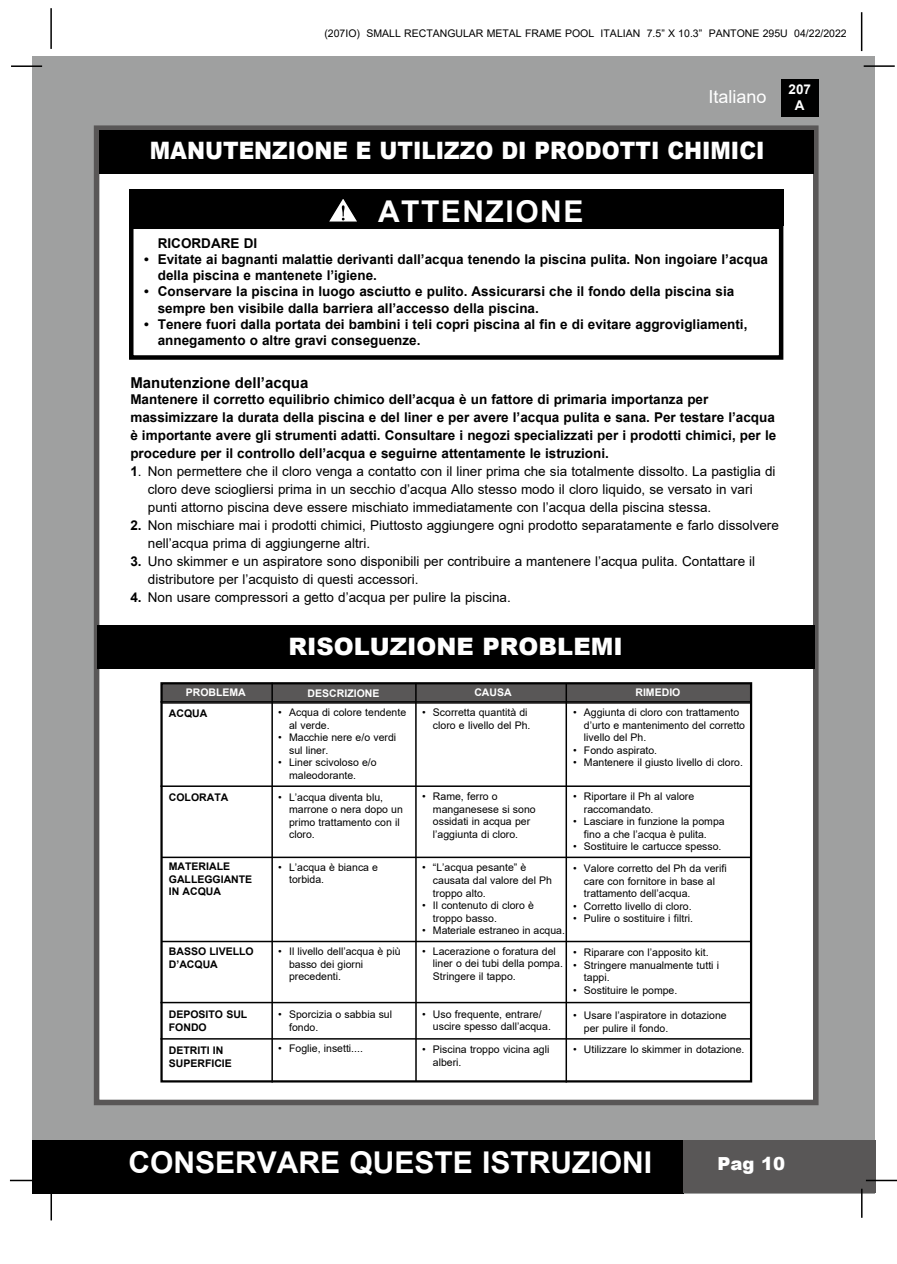
<style>
.page{position:relative;width:897px;height:1264px;background:#fff}
.page>*{position:absolute;margin:0;border:0;box-sizing:border-box;transform-origin:0 0}
.t1{font:700 30px "Arial";color:#fff}
.t2{font:700 30px "Arial";letter-spacing:.05em;color:#fff}
.t3{font:900 24px "Arial";color:#fff;scale:.9 1}
.t4{font:900 24px "Arial";color:#fff}
.t5{font:18px "Arial";color:#fff}
.t6{font:900 18px "Arial";color:#fff}
.t7{font:700 15px "Arial";color:#000}
.t8{font:700 13.5px/18px "Arial";color:#000}
.t9{font:13.5px/18px "Arial";color:#000}
.t10{font:700 13.5px/16.2px "Arial";color:#fff;text-align:center}
.t11{font:10.5px/12.6px "Arial";color:#000}
.t12{font:700 10.5px/12.6px "Arial";color:#000}
.t13{font:700 10.5px "Arial";color:#fff}
.s1{font-weight:700}
</style>
<div class="page">
<div style="left:33px;top:56px;width:842px;height:1137px;background:#9fa0a0"></div>
<div style="left:780px;top:79px;width:38px;height:38px;background:#000"></div>
<hr style="left:863px;top:65px;width:31px;height:2px;background:#000">
<hr style="left:50px;top:8px;width:2px;height:41px;background:#000">
<hr style="left:860px;top:12px;width:2px;height:39px;background:#000">
<div style="left:33px;top:1140px;width:650px;height:53px;background:#000"></div>
<div style="left:683px;top:1140px;width:192px;height:53px;background:#595757"></div>
<hr style="left:865px;top:1179px;width:31px;height:2px;background:#000">
<hr style="left:860px;top:1188px;width:2px;height:29px;background:#000">
<hr style="left:50px;top:1190px;width:2px;height:30px;background:#000">
<hr style="left:10px;top:1179px;width:31px;height:2px;background:#000">
<hr style="left:11px;top:65px;width:31px;height:2px;background:#000">
<div style="left:94px;top:125px;width:724px;height:980px;background:#fff;border:6px solid #595757"></div>
<div style="left:99px;top:130px;width:714px;height:44px;background:#000"></div>
<div style="left:98px;top:625px;width:716px;height:43px;background:#000"></div>
<div style="left:129px;top:189px;width:654px;height:36px;background:#000"></div>
<div style="left:129px;top:224px;width:654px;height:136px;border:4px solid #000"></div>
<svg style="left:329px;top:199px;width:28px;height:23px"></svg>
<div style="left:161px;top:683px;width:590px;height:20px;background:#595757"></div>
<div style="left:160px;top:682px;width:592px;height:400px;border:2px solid #000"></div>
<hr style="left:160px;top:1038px;width:591px;height:1px;background:#000">
<hr style="left:161px;top:940px;width:590px;height:2px;background:#000">
<hr style="left:160px;top:1002px;width:591px;height:1px;background:#000">
<hr style="left:161px;top:856px;width:590px;height:2px;background:#000">
<hr style="left:160px;top:785px;width:591px;height:2px;background:#000">
<hr style="left:271px;top:682px;width:2px;height:400px;background:#000">
<hr style="left:415px;top:683px;width:1px;height:399px;background:#000">
<hr style="left:565px;top:683px;width:2px;height:399px;background:#000">
<hr style="left:160px;top:701px;width:591px;height:1px;background:#000">
<p class="t11" style="left:324px;top:27px;width:524px">(207IO) SMALL RECTANGULAR METAL FRAME POOL ITALIAN 7.5” X 10.3” PANTONE 295U 04/22/2022</p>
<h3 class="t5" style="left:708px;top:84px;width:60px">Italiano</h3>
<h2 class="t3" style="left:150px;top:133px;width:684px">MANUTENZIONE E UTILIZZO DI PRODOTTI CHIMICI</h2>
<p class="t10" style="left:788px;top:81px;width:24px">207<br>A</p>
<h1 class="t2" style="left:378px;top:190px;width:207px">ATTENZIONE</h1>
<p class="t8" style="left:158px;top:234px;width:101px">RICORDARE DI</p>
<p class="t8" style="left:158px;top:251px;width:611px;line-height:16.2px;text-indent:-14px">• Evitate ai bagnanti malattie derivanti dall’acqua tenendo la piscina pulita. Non ingoiare l’acqua della piscina e mantenete l’igiene.</p>
<p class="t8" style="left:158px;top:284px;width:578px;line-height:16.2px;text-indent:-14px">• Conservare la piscina in luogo asciutto e pulito. Assicurarsi che il fondo della piscina sia sempre ben visibile dalla barriera all’accesso della piscina.</p>
<p class="t8" style="left:158px;top:316px;width:591px;line-height:16.2px;text-indent:-14px">• Tenere fuori dalla portata dei bambini i teli copri piscina al fin e di evitare aggrovigliamenti, annegamento o altre gravi conseguenze.</p>
<h3 class="t7" style="left:130px;top:372px;width:179px">Manutenzione dell’acqua</h3>
<p class="t8" style="left:130px;top:391px;width:647px">Mantenere il corretto equilibrio chimico dell’acqua è un fattore di primaria importanza per massimizzare la durata della piscina e del liner e per avere l’acqua pulita e sana. Per testare l’acqua è importante avere gli strumenti adatti. Consultare i negozi specializzati per i prodotti chimici, per le procedure per il controllo dell’acqua e seguirne attentamente le istruzioni.</p>
<p class="t9" style="left:148px;top:463px;width:629px;text-indent:-18px"><span class="s1">1</span>. Non permettere che il cloro venga a contatto con il liner prima che sia totalmente dissolto. La pastiglia di cloro deve sciogliersi prima in un secchio d’acqua Allo stesso modo il cloro liquido, se versato in vari punti attorno piscina deve essere mischiato immediatamente con l’acqua della piscina stessa.</p>
<p class="t9" style="left:148px;top:516px;width:632px;text-indent:-18px"><span class="s1">2.</span> Non mischiare mai i prodotti chimici, Piuttosto aggiungere ogni prodotto separatamente e farlo dissolvere nell’acqua prima di aggiungerne altri.</p>
<p class="t9" style="left:148px;top:552px;width:609px;text-indent:-18px"><span class="s1">3.</span> Uno skimmer e un aspiratore sono disponibili per contribuire a mantenere l’acqua pulita. Contattare il distributore per l’acquisto di questi accessori.</p>
<p class="t9" style="left:130px;top:588px;width:382px"><span class="s1">4.</span> Non usare compressori a getto d’acqua per pulire la piscina.</p>
<h2 class="t4" style="left:288px;top:629px;width:336px">RISOLUZIONE PROBLEMI</h2>
<p class="t13" style="left:186px;top:685px;width:62px">PROBLEMA</p>
<p class="t13" style="left:307px;top:685px;width:73px">DESCRIZIONE</p>
<p class="t13" style="left:474px;top:685px;width:39px">CAUSA</p>
<p class="t13" style="left:635px;top:685px;width:46px">RIMEDIO</p>
<p class="t12" style="left:169px;top:707px;width:40px">ACQUA</p>
<p class="t11" style="left:422px;top:706px;width:110px;text-align:right">• Scorretta quantità di cloro e livello del Ph.</p>
<p class="t11" style="left:584px;top:706px;width:163px;text-indent:-11px">• Aggiunta di cloro con trattamento d’urto e mantenimento del corretto livello del Ph.</p>
<p class="t11" style="left:573px;top:743px;width:86px">• Fondo aspirato.</p>
<p class="t11" style="left:573px;top:756px;width:171px">• Mantenere il giusto livello di cloro.</p>
<p class="t11" style="left:584px;top:790px;width:112px;text-indent:-11px">• Riportare il Ph al valore raccomandato.</p>
<p class="t11" style="left:584px;top:815px;width:142px;text-indent:-11px">• Lasciare in funzione la pompa fino a che l’acqua è pulita.</p>
<p class="t11" style="left:573px;top:840px;width:150px">• Sostituire le cartucce spesso.</p>
<p class="t11" style="left:584px;top:862px;width:144px;text-indent:-11px">• Valore corretto del Ph da verifi care con fornitore in base al trattamento dell’acqua.</p>
<p class="t11" style="left:573px;top:899px;width:120px">• Corretto livello di cloro.</p>
<p class="t11" style="left:573px;top:912px;width:121px">• Pulire o sostituire i filtri.</p>
<p class="t11" style="left:573px;top:946px;width:137px">• Riparare con l’apposito kit.</p>
<p class="t11" style="left:584px;top:958px;width:137px;text-indent:-11px">• Stringere manualmente tutti i tappi.</p>
<p class="t11" style="left:573px;top:983px;width:106px">• Sostituire le pompe.</p>
<p class="t11" style="left:584px;top:1009px;width:144px;text-indent:-11px">• Usare l’aspiratore in dotazione per pulire il fondo.</p>
<p class="t11" style="left:573px;top:1043px;width:173px">• Utilizzare lo skimmer in dotazione.</p>
<p class="t11" style="left:289px;top:706px;width:119px;text-indent:-11px">• Acqua di colore tendente al verde.</p>
<p class="t11" style="left:289px;top:731px;width:109px;text-indent:-11px">• Macchie nere e/o verdi sul liner.</p>
<p class="t11" style="left:289px;top:756px;width:89px;text-indent:-11px">• Liner scivoloso e/o maleodorante.</p>
<p class="t11" style="left:289px;top:790px;width:115px;text-indent:-11px">• L’acqua diventa blu, marrone o nera dopo un primo trattamento con il cloro.</p>
<p class="t11" style="left:289px;top:860px;width:91px;text-indent:-11px">• L’acqua è bianca e torbida.</p>
<p class="t11" style="left:433px;top:790px;width:104px;text-indent:-11px">• Rame, ferro o manganesese si sono ossidati in acqua per l’aggiunta di cloro.</p>
<p class="t11" style="left:433px;top:861px;width:121px;text-indent:-11px">• “L’acqua pesante” è causata dal valore del Ph troppo alto.</p>
<p class="t11" style="left:433px;top:899px;width:102px;text-indent:-11px">• Il contenuto di cloro è troppo basso.</p>
<p class="t11" style="left:422px;top:924px;width:144px">• Materiale estraneo in acqua.</p>
<p class="t11" style="left:433px;top:944px;width:131px;text-indent:-11px">• Lacerazione o foratura del liner o dei tubi della pompa.<br>Stringere il tappo.</p>
<p class="t11" style="left:433px;top:1007px;width:119px;text-indent:-11px">• Uso frequente, entrare/ uscire spesso dall’acqua.</p>
<p class="t11" style="left:433px;top:1043px;width:118px;text-indent:-11px">• Piscina troppo vicina agli alberi.</p>
<p class="t12" style="left:169px;top:790px;width:61px">COLORATA</p>
<p class="t12" style="left:169px;top:860px;width:85px">MATERIALE<br>GALLEGGIANTE<br>IN ACQUA</p>
<p class="t11" style="left:289px;top:945px;width:113px;text-indent:-11px">• Il livello dell’acqua è più basso dei giorni precedenti.</p>
<p class="t11" style="left:289px;top:1008px;width:105px;text-indent:-11px">• Sporcizia o sabbia sul fondo.</p>
<p class="t11" style="left:278px;top:1042px;width:86px">• Foglie, insetti....</p>
<p class="t12" style="left:169px;top:945px;width:86px">BASSO LIVELLO<br>D’ACQUA</p>
<p class="t12" style="left:169px;top:1008px;width:80px">DEPOSITO SUL<br>FONDO</p>
<p class="t12" style="left:169px;top:1044px;width:65px">DETRITI IN<br>SUPERFICIE</p>
<h1 class="t1" style="left:128px;top:1141px;width:525px">CONSERVARE QUESTE ISTRUZIONI</h1>
<h3 class="t6" style="left:717px;top:1150px;width:69px">Pag 10</h3>
</div>
